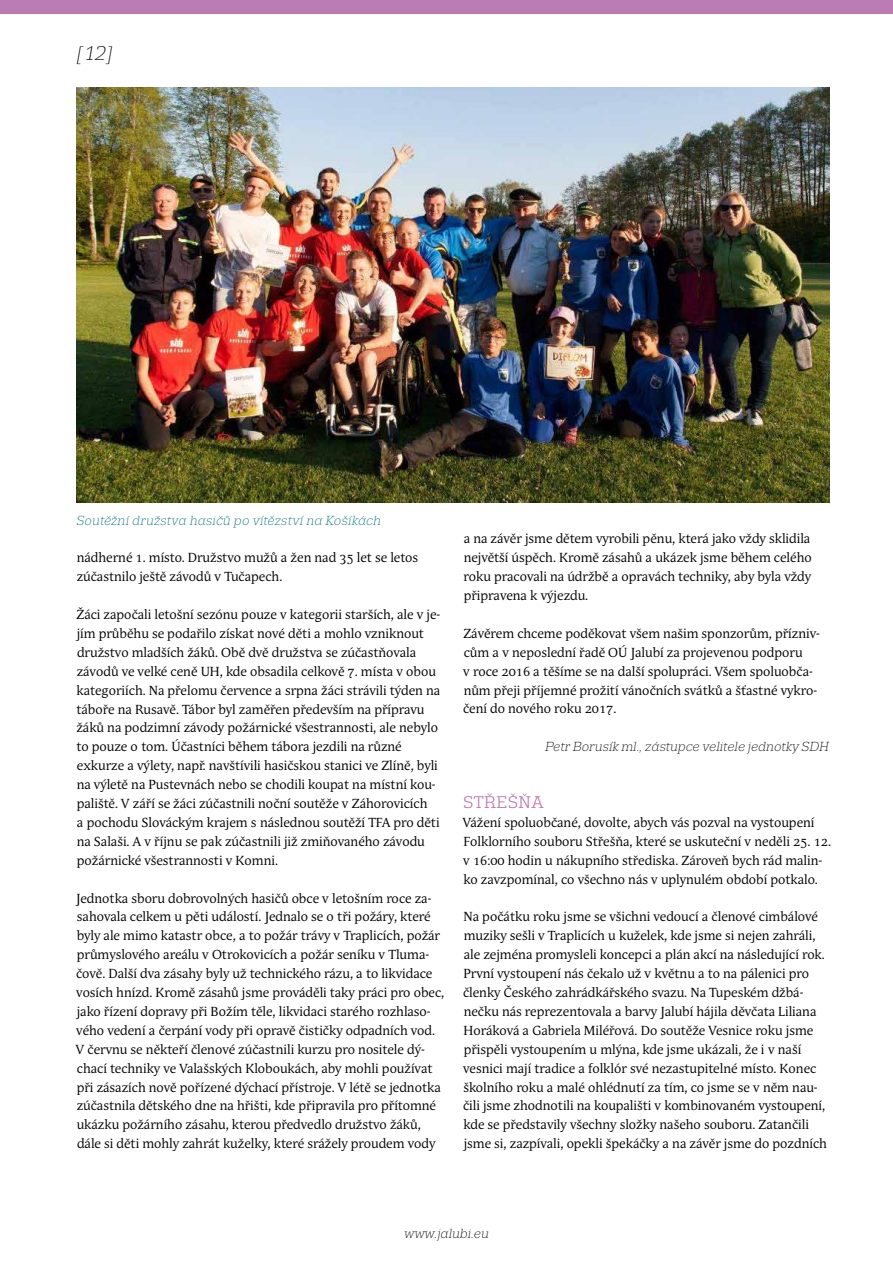
<style>
.page{position:relative;width:893px;height:1263px;background:#fff}
.page>*{position:absolute;margin:0;border:0;box-sizing:border-box;transform-origin:0 0}
.t1{font:italic 300 19.5px "Trivia Slab";color:#000}
.t2{font:16.8px "Trivia Slab";letter-spacing:.025em;color:#bd78b1}
.t3{font:13.05px/18.9px "Andulka Serif";color:#000}
.t4{font:italic 300 13.05px "Trivia Slab";color:#000}
.t5{font:italic 300 13.05px "Trivia Slab";letter-spacing:.01em;color:#006b7c}
</style>
<div class="page">
<div style="left:0;top:0;width:893px;height:14px;background:#bb7cb3"></div>
<img style="left:77px;top:87px;width:752px;height:416px">
<h1 class="t1" style="left:77px;top:43px;width:38px">[12]</h1>
<p class="t5" style="left:77px;top:513px;width:306px">Soutěžní družstva hasičů po vítězství na Košíkách</p>
<p class="t3" style="left:77px;top:549px;width:343px">nádherné 1. místo. Družstvo mužů a žen nad 35 let se letos zúčastnilo ještě závodů v Tučapech.</p>
<p class="t3" style="left:76px;top:606px;width:365px">Žáci započali letošní sezónu pouze v kategorii starších, ale v je&shy;jím průběhu se podařilo získat nové děti a mohlo vzniknout družstvo mladších žáků. Obě dvě družstva se zúčastňovala závodů ve velké ceně UH, kde obsadila celkově 7. místa v obou kategoriích. Na přelomu července a srpna žáci strávili týden na táboře na Rusavě. Tábor byl zaměřen především na přípravu žáků na podzimní závody požárnické všestrannosti, ale nebylo to pouze o tom. Účastníci během tábora jezdili na různé exkurze a výlety, např. navštívili hasičskou stanici ve Zlíně, byli na výletě na Pustevnách nebo se chodili koupat na místní kou&shy;paliště. V září se žáci zúčastnili noční soutěže v Záhorovicích<br>a pochodu Slováckým krajem s následnou soutěží TFA pro děti na Salaši. A v říjnu se pak zúčastnili již zmiňovaného závodu požárnické všestrannosti v Komni.</p>
<p class="t3" style="left:76px;top:889px;width:370px">Jednotka sboru dobrovolných hasičů obce v letošním roce za&shy;sahovala celkem u pěti událostí. Jednalo se o tři požáry, které byly ale mimo katastr obce, a to požár trávy v Traplicích, požár průmyslového areálu v Otrokovicích a požár seníku v Tluma&shy;čově. Další dva zásahy byly už technického rázu, a to likvidace vosích hnízd. Kromě zásahů jsme prováděli taky práci pro obec, jako řízení dopravy při Božím těle, likvidaci starého rozhlaso&shy;vého vedení a čerpání vody při opravě čističky odpadních vod.<br>V červnu se někteří členové zúčastnili kurzu pro nositele dý&shy;chací techniky ve Valašských Kloboukách, aby mohli používat při zásazích nově pořízené dýchací přístroje. V létě se jednotka zúčastnila dětského dne na hřišti, kde připravila pro přítomné ukázku požárního zásahu, kterou předvedlo družstvo žáků, dále si děti mohly zahrát kuželky, které srážely proudem vody</p>
<p class="t3" style="left:464px;top:530px;width:350px;text-align:justify">a na závěr jsme dětem vyrobili pěnu, která jako vždy sklidila největší úspěch. Kromě zásahů a ukázek jsme během celého roku pracovali na údržbě a opravách techniky, aby byla vždy připravena k výjezdu.</p>
<p class="t3" style="left:463px;top:624px;width:358px">Závěrem chceme poděkovat všem našim sponzorům, přízniv&shy;cům a v neposlední řadě OÚ Jalubí za projevenou podporu<br>v roce 2016 a těšíme se na další spolupráci. Všem spoluobča&shy;nům přeji příjemné prožití vánočních svátků a šťastné vykro&shy;čení do nového roku 2017.</p>
<p class="t4" style="left:545px;top:740px;width:285px">Petr Borusík ml., zástupce velitele jednotky SDH</p>
<p class="t2" style="left:463px;top:793px;width:82px">STŘEŠŇA</p>
<p class="t3" style="left:463px;top:813px;width:370px">Vážení spoluobčané, dovolte, abych vás pozval na vystoupení Folklorního souboru Střešňa, které se uskuteční v neděli 25. 12. v 16:00 hodin u nákupního střediska. Zároveň bych rád malin&shy;ko zavzpomínal, co všechno nás v uplynulém období potkalo.</p>
<p class="t3" style="left:463px;top:908px;width:365px">Na počátku roku jsme se všichni vedoucí a členové cimbálové muziky sešli v Traplicích u kuželek, kde jsme si nejen zahráli, ale zejména promysleli koncepci a plán akcí na následující rok.<br>První vystoupení nás čekalo už v květnu a to na pálenici pro členky Českého zahrádkářského svazu. Na Tupeském džbá&shy;nečku nás reprezentovala a barvy Jalubí hájila děvčata Liliana Horáková a Gabriela Miléřová. Do soutěže Vesnice roku jsme přispěli vystoupením u mlýna, kde jsme ukázali, že i v naší vesnici mají tradice a folklór své nezastupitelné místo. Konec školního roku a malé ohlédnutí za tím, co jsme se v něm nau&shy;čili jsme zhodnotili na koupališti v kombinovaném vystoupení, kde se představily všechny složky našeho souboru. Zatančili jsme si, zazpívali, opekli špekáčky a na závěr jsme do pozdních</p>
<p class="t4" style="left:404px;top:1227px;width:86px">www.jalubi.eu</p>
</div>
